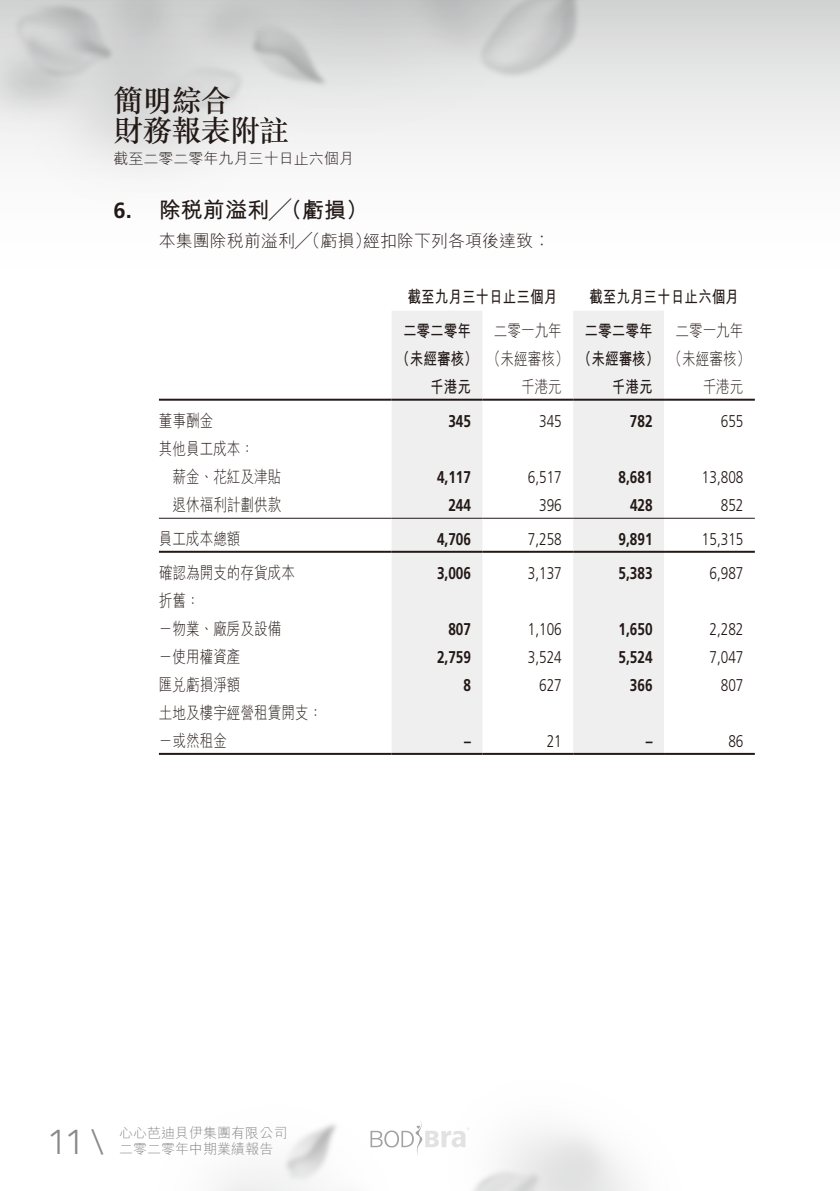
<style>
.page{position:relative;width:840px;height:1191px;background:#fff}
.page>*{position:absolute;margin:0;border:0;box-sizing:border-box;transform-origin:0 0}
.t1{font:300 34px "Vectora LT Std";color:#898989}
.t2{font:500 30px/30px "M Sung HK";letter-spacing:-.03em;color:#231916}
.t3{font:700 22px "M Hei HK";color:#231916}
.t4{font:700 22px "Frutiger LT Std";color:#231916}
.t5{font:300 17px/28px "M Hei HK";color:#231916;scale:.8 1}
.t6{font:300 17px "Frutiger LT Std";color:#231916;scale:.8 1}
.t7{font:700 17px "Frutiger LT Std";color:#231916;scale:.8 1}
.t8{font:700 17px "M Hei HK";color:#231916;scale:.8 1}
.t9{font:300 17px "M Hei HK";color:#231916}
.t10{font:300 15px "M Hei HK";color:#231916}
.t11{font:300 14px "M Hei HK";color:#898989}
.s1{font-weight:300}
</style>
<div class="page">
<svg style="left:839px;top:0;width:1px;height:149px"></svg>
<img style="left:219px;top:1124px;width:149px;height:67px">
<svg style="left:0;top:0;width:839px;height:356px"></svg>
<svg style="left:367px;top:1120px;width:103px;height:36px"></svg>
<svg style="left:391px;top:311px;width:272px;height:442px;fill:#efeff0"></svg>
<hr style="left:159px;top:399px;width:232px;height:2px;background:#231916">
<hr style="left:391px;top:399px;width:91px;height:2px;background:#231916">
<hr style="left:482px;top:399px;width:91px;height:2px;background:#231916">
<hr style="left:573px;top:399px;width:90px;height:2px;background:#231916">
<hr style="left:663px;top:399px;width:91px;height:2px;background:#231916">
<hr style="left:159px;top:518px;width:232px;height:1px;background:#231916">
<hr style="left:391px;top:518px;width:91px;height:1px;background:#231916">
<hr style="left:482px;top:518px;width:91px;height:1px;background:#231916">
<hr style="left:573px;top:518px;width:90px;height:1px;background:#231916">
<hr style="left:663px;top:518px;width:91px;height:1px;background:#231916">
<hr style="left:159px;top:551px;width:232px;height:2px;background:#231916">
<hr style="left:391px;top:551px;width:91px;height:2px;background:#231916">
<hr style="left:482px;top:551px;width:91px;height:2px;background:#231916">
<hr style="left:573px;top:551px;width:90px;height:2px;background:#231916">
<hr style="left:663px;top:551px;width:91px;height:2px;background:#231916">
<hr style="left:159px;top:753px;width:232px;height:2px;background:#231916">
<hr style="left:391px;top:753px;width:91px;height:2px;background:#231916">
<hr style="left:482px;top:753px;width:91px;height:2px;background:#231916">
<hr style="left:573px;top:753px;width:90px;height:2px;background:#231916">
<hr style="left:663px;top:753px;width:91px;height:2px;background:#231916">
<h2 class="t2" style="left:113px;top:84px;width:177px">簡明綜合<br>財務報表附註</h2>
<p class="t10" style="left:113px;top:148px;width:241px">截至二零二零年九月三十日止六個月</p>
<p class="t4" style="left:113px;top:198px;width:20px">6.</p>
<p class="t3" style="left:159px;top:194px;width:211px">除稅前溢利╱（虧損(</p>
<p class="t9" style="left:159px;top:229px;width:214px">本集團除稅前溢利╱（虧損）</p>
<p class="t9" style="left:363px;top:229px;width:189px">經扣除下列各項後達致‥</p>
<p class="t8" style="left:407px;top:284px;width:188px">截至九月三十日止三個月</p>
<p class="t8" style="left:589px;top:284px;width:189px">截至九月三十日止六個月</p>
<p class="t5" style="left:493px;top:315px;width:87px">二零一九年</p>
<p class="t5" style="left:675px;top:315px;width:86px">二零一九年</p>
<p class="t8" style="left:403px;top:318px;width:86px">二零二零年</p>
<p class="t8" style="left:396px;top:346px;width:444px">（未經審核） <span class="s1">（未經審核）</span> （未經審核） <span class="s1">（未經審核(</span></p>
<p class="t5" style="left:702px;top:371px;width:52px">千港元</p>
<p class="t8" style="left:584px;top:318px;width:86px">二零二零年</p>
<p class="t5" style="left:520px;top:371px;width:52px">千港元</p>
<p class="t8" style="left:430px;top:374px;width:52px">千港元</p>
<p class="t8" style="left:611px;top:374px;width:52px">千港元</p>
<p class="t5" style="left:159px;top:406px;width:120px">董事酬金<br>其他員工成本：</p>
<p class="t7" style="left:448px;top:410px;width:30px">345</p>
<p class="t6" style="left:539px;top:411px;width:30px">345</p>
<p class="t7" style="left:629px;top:410px;width:30px">782</p>
<p class="t6" style="left:720px;top:411px;width:30px">655</p>
<p class="t5" style="left:172px;top:462px;width:137px">薪金、花紅及津貼</p>
<p class="t7" style="left:437px;top:466px;width:44px">4,117</p>
<p class="t6" style="left:527px;top:467px;width:44px">6,517</p>
<p class="t7" style="left:618px;top:466px;width:44px">8,681</p>
<p class="t6" style="left:701px;top:467px;width:53px">13,808</p>
<p class="t5" style="left:172px;top:490px;width:138px">退休福利計劃供款</p>
<p class="t7" style="left:448px;top:494px;width:30px">244</p>
<p class="t6" style="left:539px;top:495px;width:30px">396</p>
<p class="t7" style="left:629px;top:494px;width:30px">428</p>
<p class="t6" style="left:720px;top:495px;width:30px">852</p>
<p class="t5" style="left:159px;top:524px;width:104px">員工成本總額</p>
<p class="t7" style="left:437px;top:529px;width:44px">4,706</p>
<p class="t6" style="left:527px;top:529px;width:44px">7,258</p>
<p class="t7" style="left:618px;top:529px;width:44px">9,891</p>
<p class="t6" style="left:701px;top:529px;width:53px">15,315</p>
<p class="t5" style="left:159px;top:558px;width:172px">確認為開支的存貨成本折舊：</p>
<p class="t7" style="left:437px;top:563px;width:44px">3,006</p>
<p class="t6" style="left:527px;top:563px;width:44px">3,137</p>
<p class="t7" style="left:618px;top:563px;width:44px">5,383</p>
<p class="t6" style="left:709px;top:563px;width:44px">6,987</p>
<p class="t5" style="left:159px;top:614px;width:155px">－物業、廠房及設備</p>
<p class="t7" style="left:448px;top:619px;width:30px">807</p>
<p class="t6" style="left:527px;top:619px;width:44px">1,106</p>
<p class="t7" style="left:618px;top:619px;width:44px">1,650</p>
<p class="t6" style="left:709px;top:619px;width:44px">2,282</p>
<p class="t5" style="left:159px;top:642px;width:103px">－使用權資產</p>
<p class="t7" style="left:437px;top:647px;width:44px">2,759</p>
<p class="t6" style="left:527px;top:647px;width:44px">3,524</p>
<p class="t7" style="left:618px;top:647px;width:44px">5,524</p>
<p class="t6" style="left:709px;top:647px;width:44px">7,047</p>
<p class="t5" style="left:159px;top:670px;width:205px">匯兌虧損淨額<br>土地及樓宇經營租賃開支：</p>
<p class="t7" style="left:463px;top:675px;width:11px">8</p>
<p class="t6" style="left:539px;top:675px;width:30px">627</p>
<p class="t7" style="left:629px;top:675px;width:30px">366</p>
<p class="t6" style="left:720px;top:675px;width:30px">807</p>
<p class="t5" style="left:159px;top:726px;width:86px">－或然租金</p>
<p class="t7" style="left:464px;top:731px;width:10px">–</p>
<p class="t6" style="left:546px;top:731px;width:20px">21</p>
<p class="t7" style="left:645px;top:731px;width:10px">–</p>
<p class="t6" style="left:728px;top:731px;width:20px">86</p>
<h1 class="t1" style="left:48px;top:1122px;width:58px">11 \</h1>
<p class="t11" style="left:119px;top:1123px;width:169px">心心芭迪貝伊集團有限公司</p>
<p class="t11" style="left:119px;top:1139px;width:155px">二零二零年中期業績報告</p>
</div>
